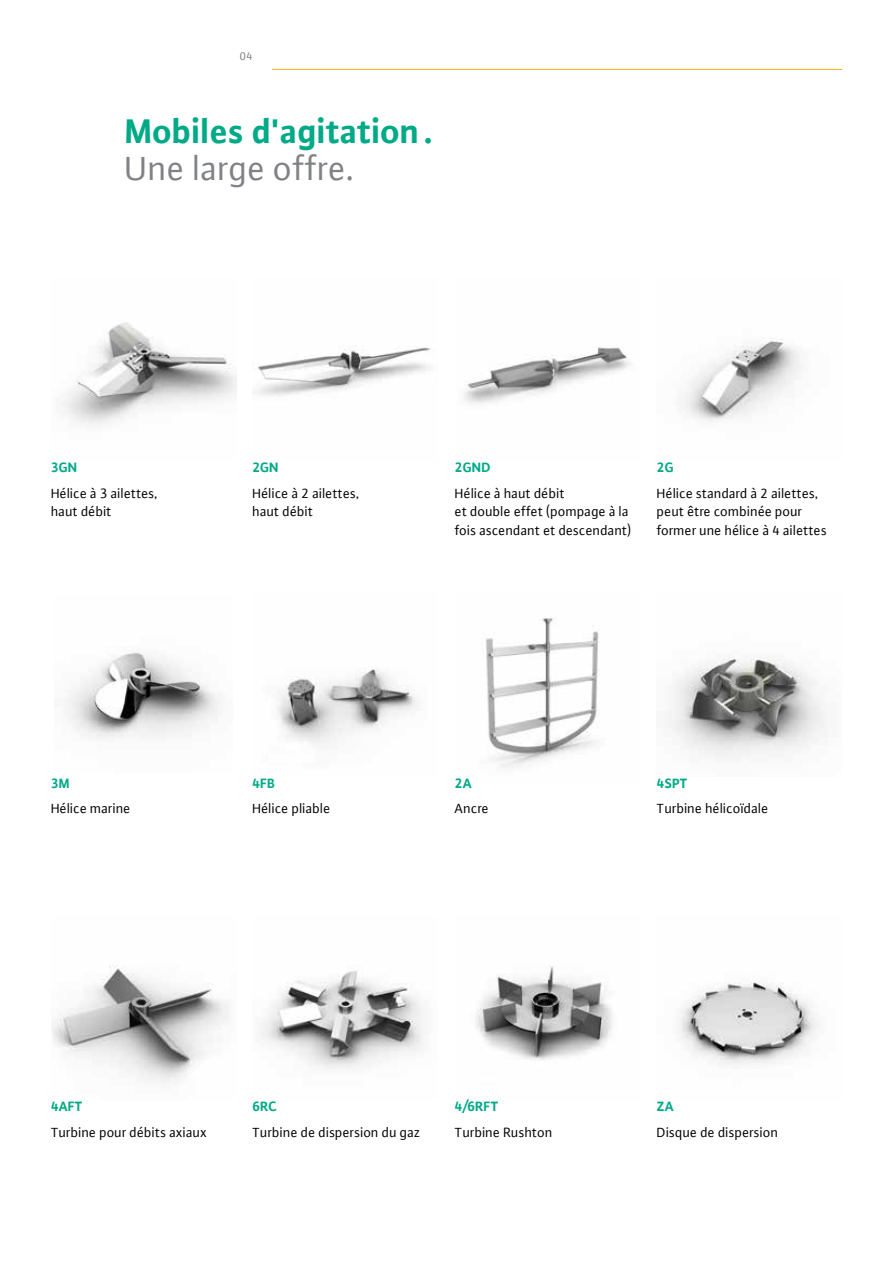
<style>
.page{position:relative;width:893px;height:1263px;background:#fff}
.page>*{position:absolute;margin:0;border:0;box-sizing:border-box;transform-origin:0 0}
.t1{font:700 36px "WILO Plus FM";color:#00aa87}
.t2{font:36px "WILO Plus FM";color:#808285}
.t3{font:14.25px/18.8px "WILO Plus FM";color:#000}
.t4{font:700 14.25px "WILO Plus FM";color:#00aa87}
.t5{font:12px "WILO Plus FM";color:#808285}
</style>
<div class="page">
<hr style="left:272px;top:69px;width:570px;height:1px;background:#fcaf17">
<img style="left:61px;top:322px;width:175px;height:102px">
<img style="left:256px;top:346px;width:175px;height:51px">
<img style="left:464px;top:347px;width:166px;height:56px">
<img style="left:684px;top:339px;width:117px;height:82px">
<img style="left:67px;top:652px;width:151px;height:86px">
<img style="left:485px;top:618px;width:115px;height:150px">
<img style="left:669px;top:659px;width:157px;height:99px">
<img style="left:277px;top:668px;width:139px;height:76px">
<img style="left:52px;top:965px;width:177px;height:118px">
<img style="left:476px;top:966px;width:136px;height:94px">
<img style="left:680px;top:982px;width:139px;height:83px">
<img style="left:261px;top:970px;width:163px;height:99px">
<p class="t5" style="left:240px;top:49px;width:14px">04</p>
<h1 class="t1" style="left:125px;top:106px;width:310px">Mobiles d'agitation.</h1>
<h1 class="t2" style="left:125px;top:146px;width:232px">Une large offre.</h1>
<p class="t4" style="left:51px;top:458px;width:28px">3GN</p>
<p class="t3" style="left:51px;top:483px;width:108px">Hélice à 3 ailettes, haut débit</p>
<p class="t4" style="left:252px;top:458px;width:28px">2GN</p>
<p class="t3" style="left:252px;top:483px;width:108px">Hélice à 2 ailettes, haut débit</p>
<p class="t4" style="left:51px;top:773px;width:20px">3M</p>
<p class="t3" style="left:51px;top:798px;width:81px">Hélice marine</p>
<p class="t4" style="left:252px;top:773px;width:24px">4FB</p>
<p class="t3" style="left:252px;top:798px;width:80px">Hélice pliable</p>
<p class="t4" style="left:455px;top:458px;width:37px">2GND</p>
<p class="t3" style="left:455px;top:483px;width:178px">Hélice à haut débit<br>et double effet (pompage à la fois ascendant et descendant)</p>
<p class="t4" style="left:657px;top:458px;width:18px">2G</p>
<p class="t3" style="left:657px;top:483px;width:171px">Hélice standard à 2 ailettes, peut être combinée pour former une hélice à 4 ailettes</p>
<p class="t4" style="left:455px;top:773px;width:18px">2A</p>
<p class="t3" style="left:455px;top:798px;width:36px">Ancre</p>
<p class="t4" style="left:657px;top:773px;width:32px">4SPT</p>
<p class="t3" style="left:657px;top:798px;width:113px">Turbine hélicoïdale</p>
<p class="t4" style="left:51px;top:1097px;width:33px">4AFT</p>
<p class="t3" style="left:51px;top:1122px;width:158px">Turbine pour débits axiaux</p>
<p class="t4" style="left:252px;top:1097px;width:26px">6RC</p>
<p class="t3" style="left:252px;top:1122px;width:170px">Turbine de dispersion du gaz</p>
<p class="t4" style="left:455px;top:1097px;width:45px">4/6RFT</p>
<p class="t3" style="left:455px;top:1122px;width:99px">Turbine Rushton</p>
<p class="t4" style="left:657px;top:1097px;width:18px">ZA</p>
<p class="t3" style="left:657px;top:1122px;width:123px">Disque de dispersion</p>
</div>
